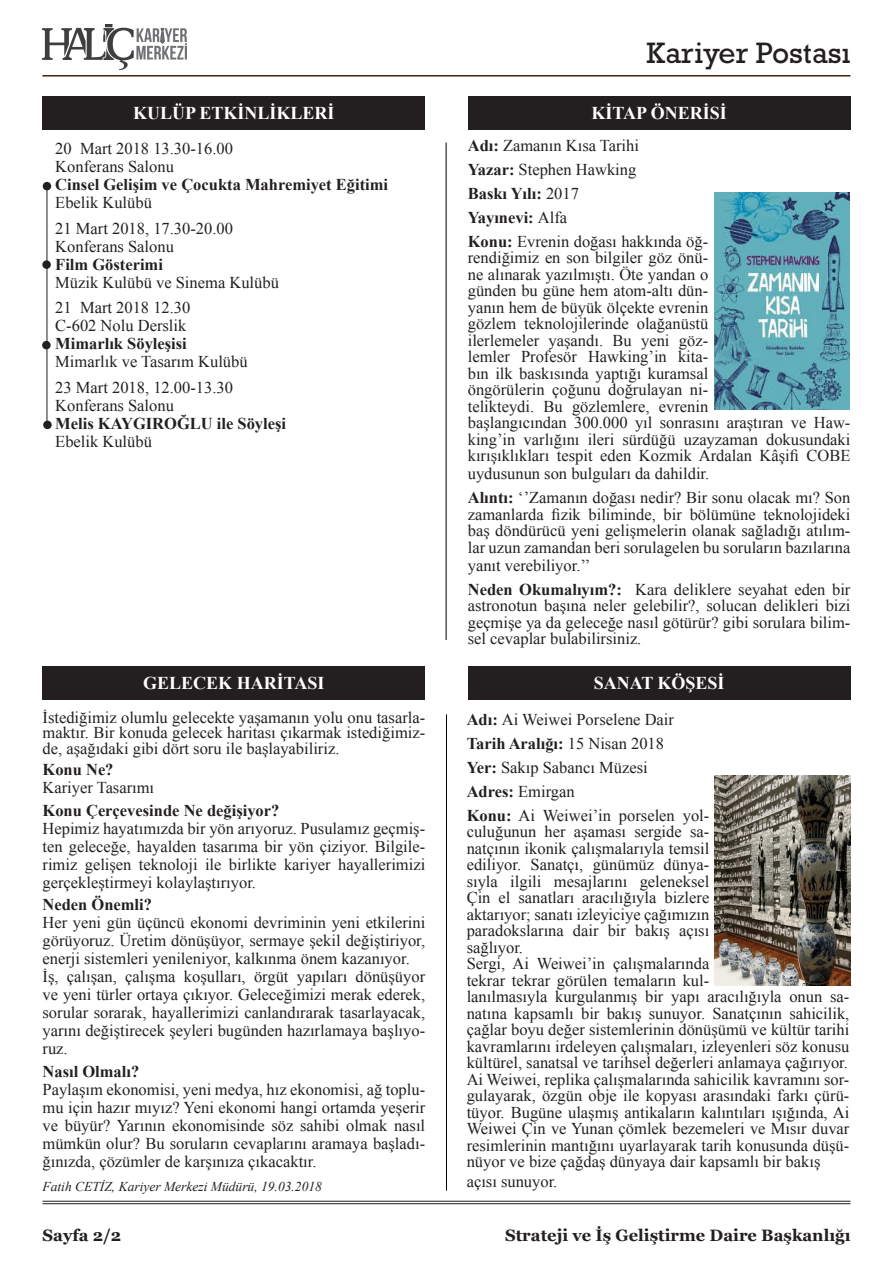
<style>
.page{position:relative;width:893px;height:1263px;background:#fff}
.page>*{position:absolute;margin:0;border:0;box-sizing:border-box;transform-origin:0 0}
.t1{font:30px "Rockwell";color:#231f20}
.t2{font:700 18px "Times New Roman";color:#fff}
.t3{font:16.5px/16.5px "Times New Roman";color:#231f20;text-align:justify}
.t4{font:700 16.5px "Times New Roman";color:#231f20}
.t5{font:700 16.5px "Georgia";color:#231f20}
.t6{font:italic 13.5px "Times New Roman";color:#231f20}
.s1{font-weight:700}
.s2{font-weight:400}
</style>
<div class="page">
<hr style="left:43px;top:75px;width:807px;height:2px;background:#3d2414">
<div style="left:43px;top:666px;width:382px;height:34px;background:#231f20"></div>
<div style="left:468px;top:666px;width:382px;height:34px;background:#231f20"></div>
<div style="left:43px;top:97px;width:382px;height:33px;background:#231f20"></div>
<div style="left:468px;top:97px;width:382px;height:33px;background:#231f20"></div>
<hr style="left:446px;top:143px;width:1px;height:497px;background:#000">
<hr style="left:446px;top:714px;width:1px;height:477px;background:#000">
<hr style="left:43px;top:1201px;width:807px;height:1px;background:#231f20">
<hr style="left:43px;top:1203px;width:807px;height:1px;background:#231f20">
<img style="left:715px;top:193px;width:134px;height:217px">
<img style="left:43px;top:24px;width:144px;height:46px">
<hr style="left:47px;top:182px;width:1px;height:243px;background:#231f20">
<div style="left:43px;top:182px;width:8px;height:8px;background:#231f20;border-radius:50%"></div>
<div style="left:42px;top:260px;width:9px;height:9px;background:#231f20;border-radius:50%"></div>
<div style="left:42px;top:341px;width:9px;height:8px;background:#231f20;border-radius:50%"></div>
<div style="left:43px;top:421px;width:9px;height:8px;background:#231f20;border-radius:50%"></div>
<img style="left:714px;top:775px;width:136px;height:210px">
<p class="t1" style="left:647px;top:36px;width:205px">Kariyer Postası</p>
<p class="t2" style="left:133px;top:101px;width:203px">KULÜP ETKİNLİKLERİ</p>
<p class="t2" style="left:591px;top:101px;width:137px">KİTAP ÖNERİSİ</p>
<p class="t3" style="left:55px;top:140px;width:179px">20 Mart 2018 13.30-16.00</p>
<p class="t3" style="left:55px;top:158px;width:120px">Konferans Salonu</p>
<p class="t4" style="left:55px;top:173px;width:334px">Cinsel Gelişim ve Çocukta Mahremiyet Eğitimi</p>
<p class="t3" style="left:55px;top:194px;width:98px">Ebelik Kulübü</p>
<p class="t3" style="left:55px;top:219px;width:179px">21 Mart 2018, 17.30-20.00</p>
<p class="t3" style="left:55px;top:237px;width:120px">Konferans Salonu</p>
<p class="t4" style="left:55px;top:253px;width:109px">Film Gösterimi</p>
<p class="t3" style="left:55px;top:273px;width:225px">Müzik Kulübü ve Sinema Kulübü</p>
<p class="t3" style="left:55px;top:299px;width:137px">21 Mart 2018 12.30</p>
<p class="t3" style="left:55px;top:317px;width:133px">C-602 Nolu Derslik</p>
<p class="t4" style="left:55px;top:332px;width:133px">Mimarlık Söyleşisi</p>
<p class="t3" style="left:55px;top:353px;width:194px">Mimarlık ve Tasarım Kulübü</p>
<p class="t3" style="left:55px;top:378px;width:179px">23 Mart 2018, 12.00-13.30</p>
<p class="t3" style="left:55px;top:396px;width:120px">Konferans Salonu</p>
<p class="t4" style="left:55px;top:412px;width:232px">Melis KAYGIROĞLU ile Söyleşi</p>
<p class="t3" style="left:55px;top:432px;width:98px">Ebelik Kulübü</p>
<p class="t3" style="left:468px;top:137px;width:173px"><span class="s1">Adı:</span> Zamanın Kısa Tarihi</p>
<p class="t3" style="left:468px;top:161px;width:170px"><span class="s1">Yazar:</span> Stephen Hawking</p>
<p class="t4" style="left:468px;top:182px;width:113px">Baskı Yılı: <span class="s2">2017</span></p>
<p class="t4" style="left:468px;top:206px;width:101px">Yayınevi: <span class="s2">Alfa</span></p>
<p class="t3" style="left:468px;top:233px;width:384px;text-align:left"><span class="s1">Konu:</span> Evrenin doğası hakkında öğ-<br>rendiğimiz en son bilgiler göz önü-<br>ne alınarak yazılmıştı. Öte yandan o<br>günden bu güne hem atom-altı dün-<br>yanın hem de büyük ölçekte evrenin<br>gözlem teknolojilerinde olağanüstü<br>ilerlemeler yaşandı. Bu yeni göz-<br>lemler Profesör Hawking’in kita-<br>bın ilk baskısında yaptığı kuramsal<br>öngörülerin çoğunu doğrulayan ni-<br>telikteydi. Bu gözlemlere, evrenin<br>başlangıcından 300.000 yıl sonrasını araştıran ve Haw&shy;king’in varlığını ileri sürdüğü uzayzaman dokusundaki kırışıklıkları tespit eden Kozmik Ardalan Kâşifi COBE</p>
<p class="t3" style="left:468px;top:465px;width:243px">uydusunun son bulguları da dahildir.</p>
<p class="t3" style="left:468px;top:489px;width:384px"><span class="s1">Alıntı:</span> ‘’Zamanın doğası nedir? Bir sonu olacak mı? Son zamanlarda fizik biliminde, bir bölümüne teknolojideki baş döndürücü yeni gelişmelerin olanak sağladığı atılım&shy;lar uzun zamandan beri sorulagelen bu soruların bazılarına</p>
<p class="t3" style="left:468px;top:557px;width:124px">yanıt verebiliyor.’’</p>
<p class="t3" style="left:468px;top:581px;width:384px"><span class="s1">Neden Okumalıyım?:</span> Kara deliklere seyahat eden bir astronotun başına neler gelebilir?, solucan delikleri bizi geçmişe ya da geleceğe nasıl götürür? gibi sorulara bilim&shy;sel cevaplar bulabilirsiniz.</p>
<p class="t2" style="left:143px;top:671px;width:183px">GELECEK HARİTASI</p>
<p class="t2" style="left:594px;top:671px;width:132px">SANAT KÖŞESİ</p>
<p class="t3" style="left:43px;top:709px;width:384px;line-height:15px">İstediğimiz olumlu gelecekte yaşamanın yolu onu tasarla&shy;maktır. Bir konuda gelecek haritası çıkarmak istediğimiz-</p>
<p class="t3" style="left:43px;top:740px;width:298px">de, aşağıdaki gibi dört soru ile başlayabiliriz.</p>
<p class="t4" style="left:43px;top:758px;width:73px">Konu Ne?</p>
<p class="t3" style="left:43px;top:779px;width:113px">Kariyer Tasarımı</p>
<p class="t4" style="left:43px;top:799px;width:238px">Konu Çerçevesinde Ne değişiyor?</p>
<p class="t3" style="left:43px;top:819px;width:384px;line-height:18px">Hepimiz hayatımızda bir yön arıyoruz. Pusulamız geçmiş&shy;ten geleceğe, hayalden tasarıma bir yön çiziyor. Bilgile&shy;rimiz gelişen teknoloji ile birlikte kariyer hayallerimizi gerçekleştirmeyi kolaylaştırıyor.</p>
<p class="t4" style="left:43px;top:893px;width:111px">Neden Önemli?</p>
<p class="t3" style="left:43px;top:913px;width:384px;line-height:18px">Her yeni gün üçüncü ekonomi devriminin yeni etkilerini görüyoruz. Üretim dönüşüyor, sermaye şekil değiştiriyor, enerji sistemleri yenileniyor, kalkınma önem kazanıyor.</p>
<p class="t3" style="left:43px;top:967px;width:384px;line-height:18px">İş, çalışan, çalışma koşulları, örgüt yapıları dönüşüyor ve yeni türler ortaya çıkıyor. Geleceğimizi merak ederek, sorular sorarak, hayallerimizi canlandırarak tasarlayacak, yarını değiştirecek şeyleri bugünden hazırlamaya başlıyo&shy;ruz.</p>
<p class="t4" style="left:43px;top:1060px;width:98px">Nasıl Olmalı?</p>
<p class="t3" style="left:43px;top:1080px;width:384px;line-height:18px">Paylaşım ekonomisi, yeni medya, hız ekonomisi, ağ toplu&shy;mu için hazır mıyız? Yeni ekonomi hangi ortamda yeşerir ve büyür? Yarının ekonomisinde söz sahibi olmak nasıl mümkün olur? Bu soruların cevaplarını aramaya başladı&shy;ğınızda, çözümler de karşınıza çıkacaktır.</p>
<p class="t6" style="left:43px;top:1177px;width:281px">Fatih CETİZ, Kariyer Merkezi Müdürü, 19.03.2018</p>
<p class="t3" style="left:467px;top:711px;width:209px"><span class="s1">Adı:</span> Ai Weiwei Porselene Dair</p>
<p class="t4" style="left:467px;top:732px;width:199px">Tarih Aralığı: <span class="s2">15 Nisan 2018</span></p>
<p class="t3" style="left:467px;top:759px;width:183px"><span class="s1">Yer:</span> Sakıp Sabancı Müzesi</p>
<p class="t3" style="left:467px;top:783px;width:110px"><span class="s1">Adres:</span> Emirgan</p>
<p class="t3" style="left:467px;top:807px;width:244px"><span class="s1">Konu:</span> Ai Weiwei’in porselen yol&shy;culuğunun her aşaması sergide sa&shy;natçının ikonik çalışmalarıyla temsil ediliyor. Sanatçı, günümüz dünya&shy;sıyla ilgili mesajlarını geleneksel Çin el sanatları aracılığıyla bizlere aktarıyor; sanatı izleyiciye çağımızın paradokslarına dair bir bakış açısı sağlıyor.</p>
<p class="t3" style="left:467px;top:955px;width:384px;text-align:left">Sergi, Ai Weiwei’in çalışmalarında<br>tekrar tekrar görülen temaların kul-<br>lanılmasıyla kurgulanmış bir yapı aracılığıyla onun sa&shy;natına kapsamlı bir bakış sunuyor. Sanatçının sahicilik, çağlar boyu değer sistemlerinin dönüşümü ve kültür tarihi kavramlarını irdeleyen çalışmaları, izleyenleri söz konusu kültürel, sanatsal ve tarihsel değerleri anlamaya çağırıyor.</p>
<p class="t3" style="left:467px;top:1071px;width:384px">Ai Weiwei, replika çalışmalarında sahicilik kavramını sor&shy;gulayarak, özgün obje ile kopyası arasındaki farkı çürü&shy;tüyor. Bugüne ulaşmış antikaların kalıntıları ışığında, Ai Weiwei Çin ve Yunan çömlek bezemeleri ve Mısır duvar resimlerinin mantığını uyarlayarak tarih konusunda düşü&shy;nüyor ve bize çağdaş dünyaya dair kapsamlı bir bakış</p>
<p class="t3" style="left:467px;top:1173px;width:92px">açısı sunuyor.</p>
<p class="t5" style="left:43px;top:1223px;width:80px">Sayfa 2/2</p>
<p class="t5" style="left:505px;top:1223px;width:347px">Strateji ve İş Geliştirme Daire Başkanlığı</p>
</div>
